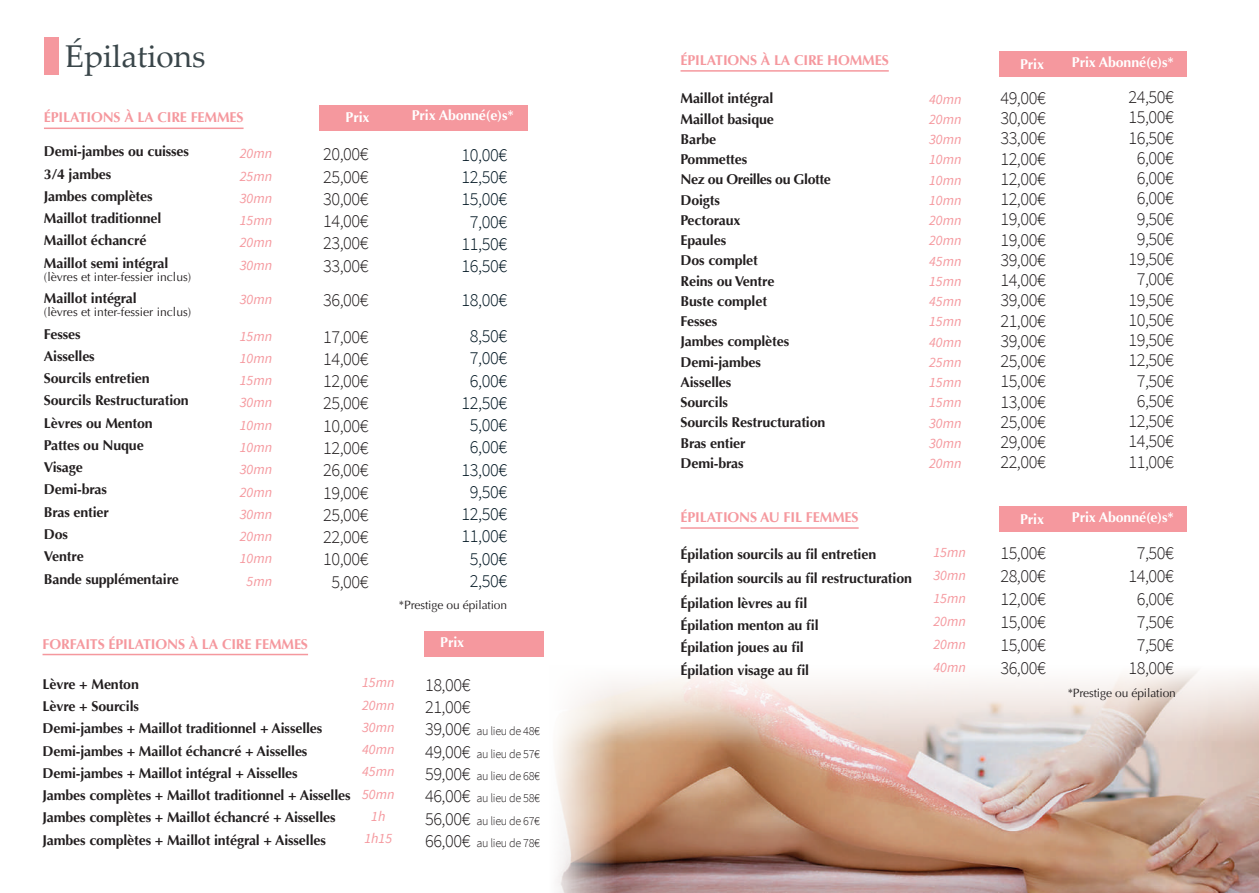
<style>
.page{position:relative;width:1259px;height:893px;background:#fff}
.page>*{position:absolute;margin:0;border:0;box-sizing:border-box;transform-origin:0 0}
.t1{font:31.5px "Palatino Linotype";color:#3a464a}
.t2{font:300 18.15px/20.2px "Source Sans Pro";letter-spacing:-.025em;color:#231f20;text-align:center}
.t3{font:300 18.15px/22.2px "Source Sans Pro";letter-spacing:-.02em;color:#011622;text-align:center}
.t4{font:700 14.1px/22.2px "Optima LT";letter-spacing:-.01em;color:#231f20}
.t5{font:italic 14.1px/22.2px "Source Sans Pro";color:#f5989e;text-align:justify}
.t6{font:700 14.1px "Optima LT";letter-spacing:-.01em;color:#f5989e}
.t7{font:700 14.1px "Optima LT";letter-spacing:-.01em;color:#fff}
.t8{font:300 12.15px/22.4px "Source Sans Pro";letter-spacing:-.025em;color:#231f20;text-align:justify}
.t9{font:12.15px "Optima LT";color:#231f20}
.t10{font:12px "Optima LT";letter-spacing:-.01em;color:#231f20}
.s1{font-size:18.15px}
</style>
<div class="page">
<img style="left:615px;top:742px;width:644px;height:151px">
<svg style="left:615px;top:670px;width:644px;height:72px"></svg>
<svg style="left:543px;top:631px;width:72px;height:262px"></svg>
<div style="left:424px;top:631px;width:119px;height:26px;background:#f5989e"></div>
<div style="left:44px;top:37px;width:14px;height:38px;background:#f5989e"></div>
<div style="left:319px;top:105px;width:208px;height:26px;background:#f5989e"></div>
<div style="left:999px;top:506px;width:187px;height:25px;background:#f5989e"></div>
<hr style="left:44px;top:128px;width:199px;height:1px;background:#f5989e">
<hr style="left:43px;top:654px;width:265px;height:1px;background:#f5989e">
<hr style="left:680px;top:70px;width:209px;height:2px;background:#f5989e">
<hr style="left:680px;top:527px;width:178px;height:2px;background:#f5989e">
<div style="left:999px;top:51px;width:187px;height:26px;background:#f5989e"></div>
<h1 class="t1" style="left:65px;top:34px;width:142px">Épilations</h1>
<p class="t6" style="left:44px;top:109px;width:201px">ÉPILATIONS À LA CIRE FEMMES</p>
<p class="t4" style="left:44px;top:141px;width:147px">Demi-jambes ou cuisses<br>3/4 jambes<br>Jambes complètes<br>Maillot traditionnel<br>Maillot échancré<br>Maillot semi intégral</p>
<p class="t9" style="left:44px;top:270px;width:149px">(lèvres et inter-fessier inclus)</p>
<p class="t4" style="left:44px;top:287px;width:94px">Maillot intégral</p>
<p class="t9" style="left:44px;top:305px;width:149px">(lèvres et inter-fessier inclus)</p>
<p class="t4" style="left:44px;top:323px;width:146px">Fesses<br>Aisselles<br>Sourcils entretien<br>Sourcils Restructuration<br>Lèvres ou Menton<br>Pattes ou Nuque<br>Visage<br>Demi-bras<br>Bras entier<br>Dos<br>Ventre<br>Bande supplémentaire</p>
<p class="t5" style="left:240px;top:143px;width:34px">20mn 25mn 30mn 15mn 20mn 30mn</p>
<p class="t5" style="left:240px;top:288px;width:34px">30mn</p>
<p class="t5" style="left:240px;top:325px;width:34px;text-align:center">15mn<br>10mn<br>15mn<br>30mn<br>10mn<br>10mn<br>30mn<br>20mn<br>30mn<br>20mn<br>10mn<br>5mn</p>
<p class="t6" style="left:43px;top:635px;width:267px">FORFAITS ÉPILATIONS À LA CIRE FEMMES</p>
<p class="t7" style="left:345px;top:109px;width:25px">Prix</p>
<p class="t7" style="left:412px;top:107px;width:103px">Prix Abonné(e)s*</p>
<p class="t2" style="left:323px;top:143px;width:47px;line-height:22.2px;text-align:justify">20,00€ 25,00€ 30,00€ 14,00€ 23,00€ 33,00€</p>
<p class="t2" style="left:323px;top:282px;width:47px;line-height:36.5px;text-align:left">36,00€<br>17,00€</p>
<p class="t2" style="left:323px;top:348px;width:47px;line-height:22.2px">14,00€<br>12,00€<br>25,00€<br>10,00€<br>12,00€<br>26,00€<br>19,00€<br>25,00€<br>22,00€<br>10,00€<br>5,00€</p>
<p class="t3" style="left:461px;top:144px;width:47px">10,00€<br>12,50€<br>15,00€<br>7,00€<br>11,50€<br>16,50€</p>
<p class="t3" style="left:461px;top:281px;width:47px;line-height:36.5px">18,00€<br>8,50€</p>
<p class="t3" style="left:461px;top:347px;width:47px">7,00€<br>6,00€<br>12,50€<br>5,00€<br>6,00€<br>13,00€<br>9,50€<br>12,50€<br>11,00€<br>5,00€<br>2,50€</p>
<p class="t10" style="left:399px;top:598px;width:110px">*Prestige ou épilation</p>
<p class="t7" style="left:440px;top:634px;width:25px">Prix</p>
<p class="t4" style="left:43px;top:673px;width:309px">Lèvre + Menton<br>Lèvre + Sourcils<br>Demi-jambes + Maillot traditionnel + Aisselles Demi-jambes + Maillot échancré + Aisselles Demi-jambes + Maillot intégral + Aisselles<br>Jambes complètes + Maillot traditionnel + Aisselles Jambes complètes + Maillot échancré + Aisselles Jambes complètes + Maillot intégral + Aisselles</p>
<p class="t2" style="left:425px;top:674px;width:47px;line-height:22.2px;text-align:left">18,00€<br>21,00€</p>
<p class="t5" style="left:362px;top:671px;width:34px;text-align:center">15mn<br>20mn<br>30mn<br>40mn<br>45mn<br>50mn<br>1h<br>1h15</p>
<p class="t8" style="left:425px;top:720px;width:116px"><span class="s1">39,00€</span> au lieu de 48€ <span class="s1">49,00€</span> au lieu de 57€ <span class="s1">59,00€</span> au lieu de 68€ <span class="s1">46,00€</span> au lieu de 58€ <span class="s1">56,00€</span> au lieu de 67€ <span class="s1">66,00€</span> au lieu de 78€</p>
<p class="t6" style="left:680px;top:52px;width:210px">ÉPILATIONS À LA CIRE HOMMES</p>
<p class="t7" style="left:1020px;top:56px;width:25px">Prix</p>
<p class="t7" style="left:1072px;top:54px;width:103px">Prix Abonné(e)s*</p>
<p class="t4" style="left:680px;top:89px;width:152px;line-height:20.2px">Maillot intégral<br>Maillot basique<br>Barbe<br>Pommettes<br>Nez ou Oreilles ou Glotte<br>Doigts<br>Pectoraux<br>Epaules<br>Dos complet<br>Reins ou Ventre<br>Buste complet<br>Fesses<br>Jambes complètes<br>Demi-jambes<br>Aisselles<br>Sourcils<br>Sourcils Restructuration<br>Bras entier<br>Demi-bras</p>
<p class="t5" style="left:929px;top:89px;width:34px;line-height:20.2px">40mn 20mn 30mn 10mn 10mn 10mn 20mn 20mn 45mn 15mn 45mn 15mn 40mn 25mn 15mn 15mn 30mn 30mn 20mn</p>
<p class="t2" style="left:1000px;top:88px;width:47px;text-align:justify">49,00€ 30,00€ 33,00€ 12,00€ 12,00€ 12,00€ 19,00€ 19,00€ 39,00€ 14,00€ 39,00€ 21,00€ 39,00€ 25,00€ 15,00€ 13,00€ 25,00€ 29,00€ 22,00€</p>
<p class="t2" style="left:1128px;top:87px;width:47px">24,50€<br>15,00€<br>16,50€<br>6,00€<br>6,00€<br>6,00€<br>9,50€<br>9,50€<br>19,50€<br>7,00€<br>19,50€<br>10,50€<br>19,50€<br>12,50€<br>7,50€<br>6,50€<br>12,50€<br>14,50€<br>11,00€</p>
<p class="t6" style="left:680px;top:509px;width:180px">ÉPILATIONS AU FIL FEMMES</p>
<p class="t4" style="left:680px;top:542px;width:233px;line-height:24.3px">Épilation sourcils au fil entretien<br>Épilation sourcils au fil restructuration<br>Épilation lèvres au fil</p>
<p class="t4" style="left:680px;top:614px;width:140px">Épilation menton au fil<br>Épilation joues au fil<br>Épilation visage au fil</p>
<p class="t5" style="left:933px;top:541px;width:34px;line-height:23px">15mn 30mn 15mn 20mn 20mn 40mn</p>
<p class="t7" style="left:1020px;top:511px;width:25px">Prix</p>
<p class="t7" style="left:1072px;top:509px;width:103px">Prix Abonné(e)s*</p>
<p class="t2" style="left:1000px;top:542px;width:47px;line-height:23px;text-align:justify">15,00€ 28,00€ 12,00€ 15,00€ 15,00€ 36,00€</p>
<p class="t2" style="left:1128px;top:542px;width:47px;line-height:23px">7,50€<br>14,00€<br>6,00€<br>7,50€<br>7,50€<br>18,00€</p>
<p class="t10" style="left:1067px;top:685px;width:110px">*Prestige ou épilation</p>
</div>
